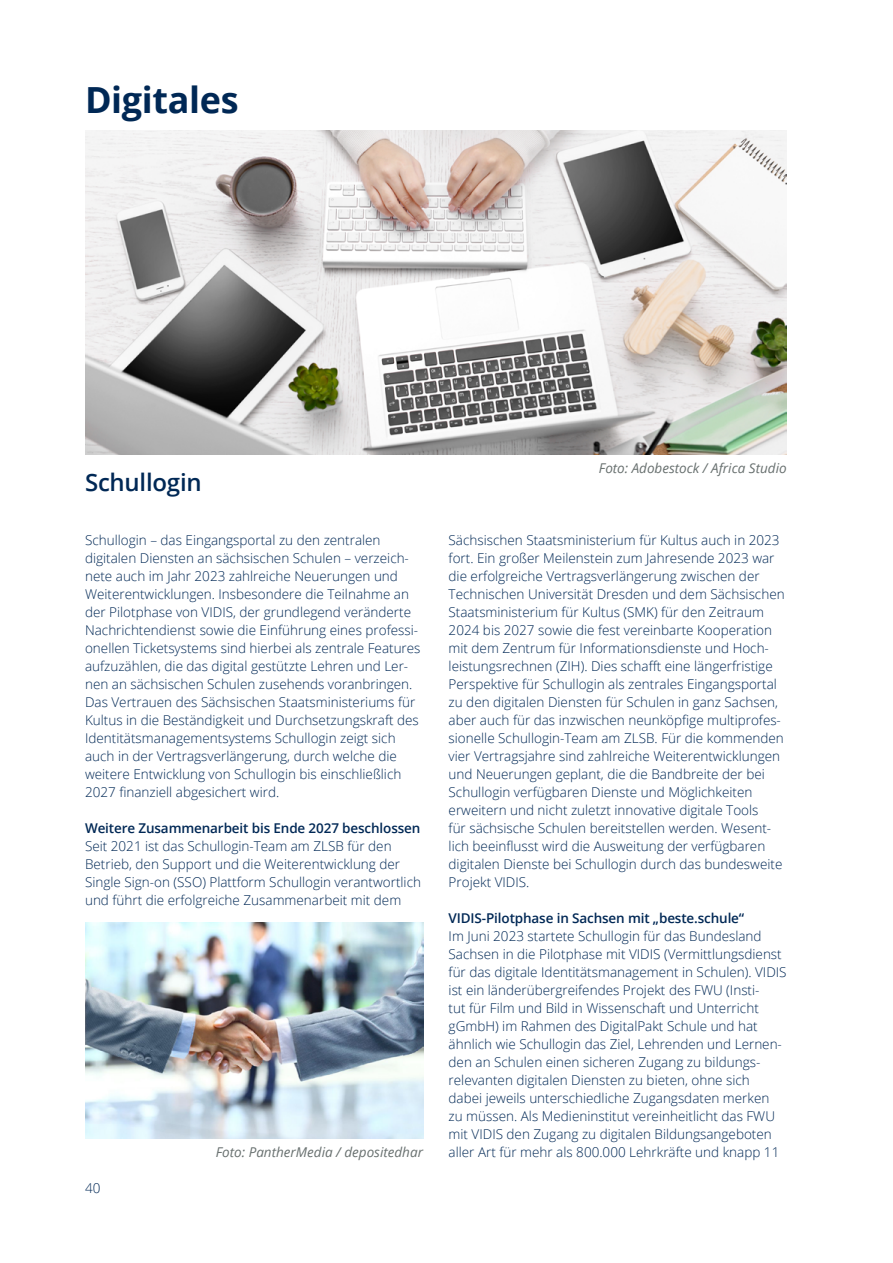
<style>
.page{position:relative;width:893px;height:1263px;background:#fff}
.page>*{position:absolute;margin:0;border:0;box-sizing:border-box;transform-origin:0 0}
.H1_Überschrift_Kapit{font:700 36px "Open Sans";letter-spacing:-.01em;color:#002855}
.H2_Überschrift_2{font:600 24px "Open Sans";letter-spacing:-.01em;color:#002855}
.t1{font:300 13.5px/18px "Open Sans";color:#002855}
.H3_Überschrift_3{font:600 13.5px "Open Sans";letter-spacing:-.01em;color:#002855}
.t2{font:italic 13.5px "Open Sans";color:#68706f}
</style>
<div class="page">
<img style="left:85px;top:131px;width:702px;height:324px">
<img style="left:85px;top:923px;width:338px;height:216px">
<h1 class="H1_Überschrift_Kapit" style="left:85px;top:74px;width:155px">Digitales</h1>
<h2 class="H2_Überschrift_2" style="left:85px;top:465px;width:118px">Schullogin</h2>
<p class="t1" style="left:85px;top:530px;width:337px">Schullogin – das Eingangsportal zu den zentralen digitalen Diensten an sächsischen Schulen – verzeich&shy;nete auch im Jahr 2023 zahlreiche Neuerungen und Weiterentwicklungen. Insbesondere die Teilnahme an der Pilotphase von VIDIS, der grundlegend veränderte Nachrichtendienst sowie die Einführung eines professi&shy;onellen Ticketsystems sind hierbei als zentrale Features aufzuzählen, die das digital gestützte Lehren und Ler&shy;nen an sächsischen Schulen zusehends voranbringen.<br>Das Vertrauen des Sächsischen Staatsministeriums für Kultus in die Beständigkeit und Durchsetzungskraft des Identitätsmanagementsystems Schullogin zeigt sich auch in der Vertragsverlängerung, durch welche die weitere Entwicklung von Schullogin bis einschließlich 2027 finanziell abgesichert wird.</p>
<h3 class="H3_Überschrift_3" style="left:85px;top:818px;width:337px">Weitere Zusammenarbeit bis Ende 2027 beschlossen</h3>
<p class="t1" style="left:85px;top:836px;width:337px">Seit 2021 ist das Schullogin-Team am ZLSB für den Betrieb, den Support und die Weiterentwicklung der Single Sign-on (SSO) Plattform Schullogin verantwortlich und führt die erfolgreiche Zusammenarbeit mit dem</p>
<p class="t2" style="left:599px;top:458px;width:189px">Foto: Adobestock / Africa Studio</p>
<p class="t1" style="left:449px;top:530px;width:338px">Sächsischen Staatsministerium für Kultus auch in 2023 fort. Ein großer Meilenstein zum Jahresende 2023 war die erfolgreiche Vertragsverlängerung zwischen der Technischen Universität Dresden und dem Sächsischen Staatsministerium für Kultus (SMK) für den Zeitraum 2024 bis 2027 sowie die fest vereinbarte Kooperation mit dem Zentrum für Informationsdienste und Hoch&shy;leistungsrechnen (ZIH). Dies schafft eine längerfristige Perspektive für Schullogin als zentrales Eingangsportal zu den digitalen Diensten für Schulen in ganz Sachsen, aber auch für das inzwischen neunköpfige multiprofes&shy;sionelle Schullogin-Team am ZLSB. Für die kommenden vier Vertragsjahre sind zahlreiche Weiterentwicklungen und Neuerungen geplant, die die Bandbreite der bei Schullogin verfügbaren Dienste und Möglichkeiten erweitern und nicht zuletzt innovative digitale Tools<br>für sächsische Schulen bereitstellen werden. Wesent&shy;lich beeinflusst wird die Ausweitung der verfügbaren digitalen Dienste bei Schullogin durch das bundesweite Projekt VIDIS.</p>
<h3 class="H3_Überschrift_3" style="left:449px;top:908px;width:297px">VIDIS-Pilotphase in Sachsen mit „beste.schule“</h3>
<p class="t1" style="left:449px;top:926px;width:340px">Im Juni 2023 startete Schullogin für das Bundesland Sachsen in die Pilotphase mit VIDIS (Vermittlungsdienst für das digitale Identitätsmanagement in Schulen). VIDIS ist ein länderübergreifendes Projekt des FWU (Insti-<br>tut für Film und Bild in Wissenschaft und Unterricht gGmbH) im Rahmen des DigitalPakt Schule und hat ähnlich wie Schullogin das Ziel, Lehrenden und Lernen&shy;den an Schulen einen sicheren Zugang zu bildungs&shy;relevanten digitalen Diensten zu bieten, ohne sich dabei jeweils unterschiedliche Zugangsdaten merken zu müssen. Als Medieninstitut vereinheitlicht das FWU mit VIDIS den Zugang zu digitalen Bildungsangeboten</p>
<p class="t1" style="left:85px;top:1178px;width:17px">40</p>
<p class="t2" style="left:216px;top:1142px;width:209px">Foto: PantherMedia / depositedhar</p>
<p class="t1" style="left:449px;top:1142px;width:332px">aller Art für mehr als 800.000 Lehrkräfte und knapp 11</p>
</div>
